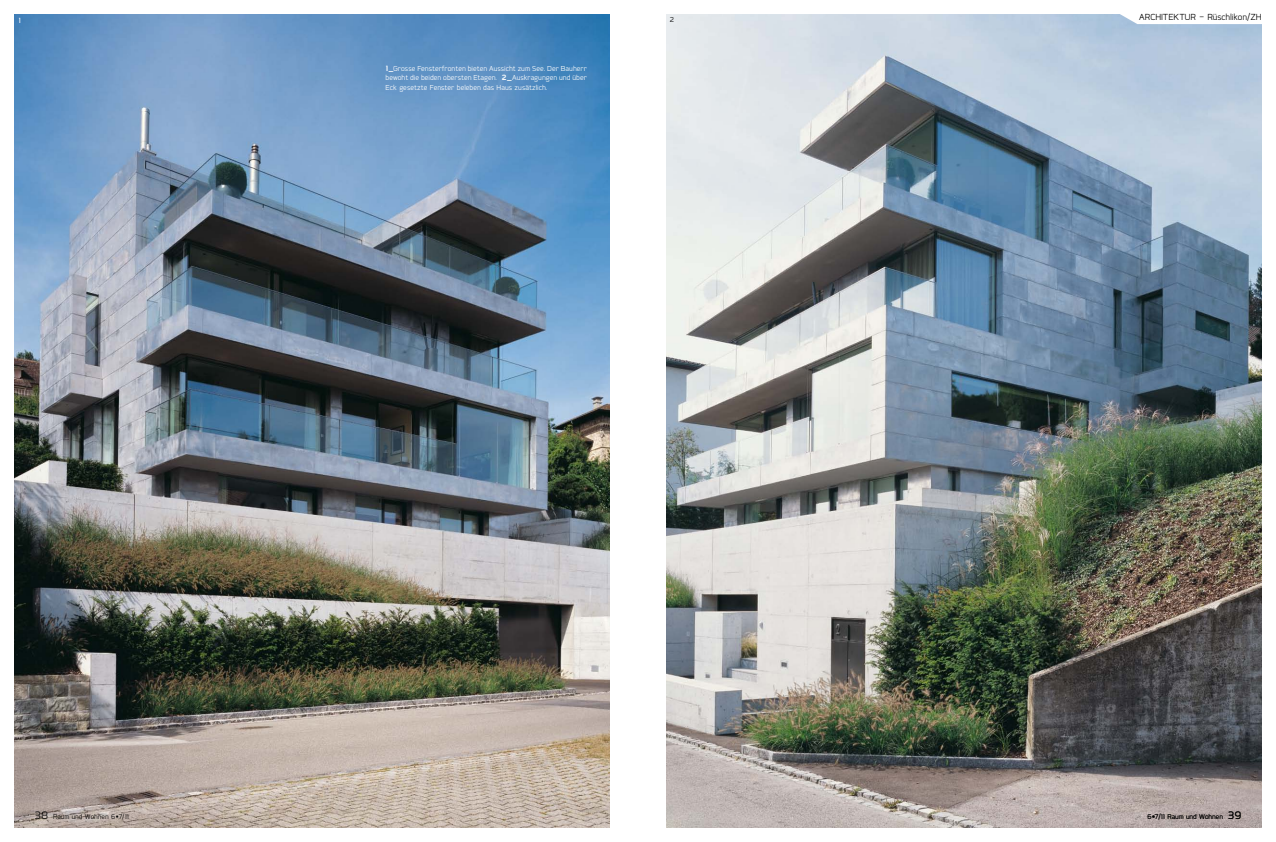
<style>
.page{position:relative;width:1276px;height:842px;background:#fff}
.page>*{position:absolute;margin:0;border:0;box-sizing:border-box;transform-origin:0 0}
.t1{font:11px "Coupe";letter-spacing:-.005em;color:#000}
.t2{font:9px/9.5px "Coupe";letter-spacing:-.005em;color:#fff;text-align:justify}
.t3{font:500 9px "Coupe";color:#fff}
.t4{font:9px "Coupe";color:#000}
.t5{font:8.5px "Coupe";color:#000}
.s1{font-weight:700}
.s2{font-size:13.5px}
</style>
<div class="page">
<img style="left:14px;top:14px;width:595px;height:814px">
<img style="left:666px;top:14px;width:595px;height:814px">
<svg style="left:1120px;top:14px;width:141px;height:10px"></svg>
<p class="t3" style="left:19px;top:15px;width:4px">1</p>
<p class="t2" style="left:386px;top:64px;width:203px"><span class="s1">1_</span>Grosse Fensterfronten bieten Aussicht zum See. Der Bauherr bewoht die beiden obersten Etagen. <span class="s1">2_</span>Auskragungen und über Eck gesetzte Fenster beleben das Haus zusätzlich.</p>
<p class="t4" style="left:669px;top:15px;width:6px">2</p>
<p class="t1" style="left:1139px;top:12px;width:124px">ARCHITEKTUR — Rüschlikon/ZH</p>
<p class="t5" style="left:34px;top:813px;width:97px"><span class="s2">38</span> Raum und Wohnen 6•7/11</p>
<p class="t5" style="left:1147px;top:813px;width:96px">6•7/11 Raum und Wohnen <span class="s2">39</span></p>
</div>
